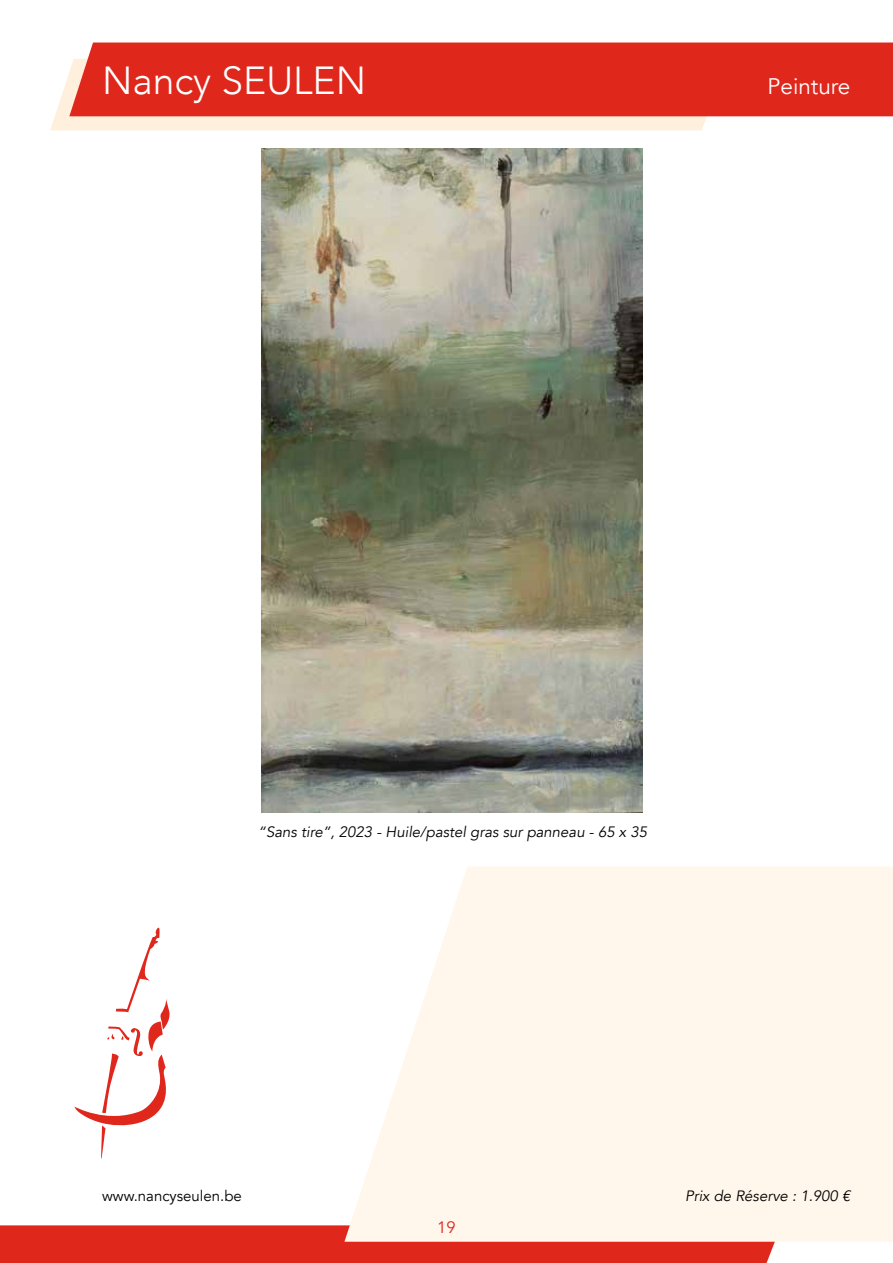
<style>
.page{position:relative;width:893px;height:1263px;background:#fff}
.page>*{position:absolute;margin:0;border:0;box-sizing:border-box;transform-origin:0 0}
.t1{font:300 39px "Avenir";color:#fff}
.t2{font:22.5px "Avenir";color:#fff}
.t3{font:16.5px "Avenir";color:#df271c}
.t4{font:italic 15px "Avenir";color:#000}
.t5{font:15px "Avenir";color:#000}
</style>
<div class="page">
<svg style="left:50px;top:74px;width:679px;height:56px;background:#feebdb"></svg>
<div style="left:69px;top:43px;width:824px;height:73px;background:#df271c"></div>
<div style="left:0;top:1225px;width:775px;height:38px;background:#df271c"></div>
<svg style="left:344px;top:866px;width:549px;height:376px;background:#fef6ee"></svg>
<svg style="left:74px;top:927px;width:96px;height:231px"></svg>
<img style="left:262px;top:149px;width:380px;height:663px">
<h1 class="t1" style="left:102px;top:57px;width:266px">Nancy SEULEN</h1>
<h2 class="t2" style="left:768px;top:72px;width:84px">Peinture</h2>
<p class="t4" style="left:258px;top:823px;width:390px">“Sans tire”, 2023 - Huile/pastel gras sur panneau - 65 x 35</p>
<p class="t5" style="left:102px;top:1187px;width:141px">www.nancyseulen.be</p>
<p class="t3" style="left:437px;top:1217px;width:20px">19</p>
<p class="t4" style="left:685px;top:1187px;width:167px">Prix de Réserve : 1.900 €</p>
</div>
